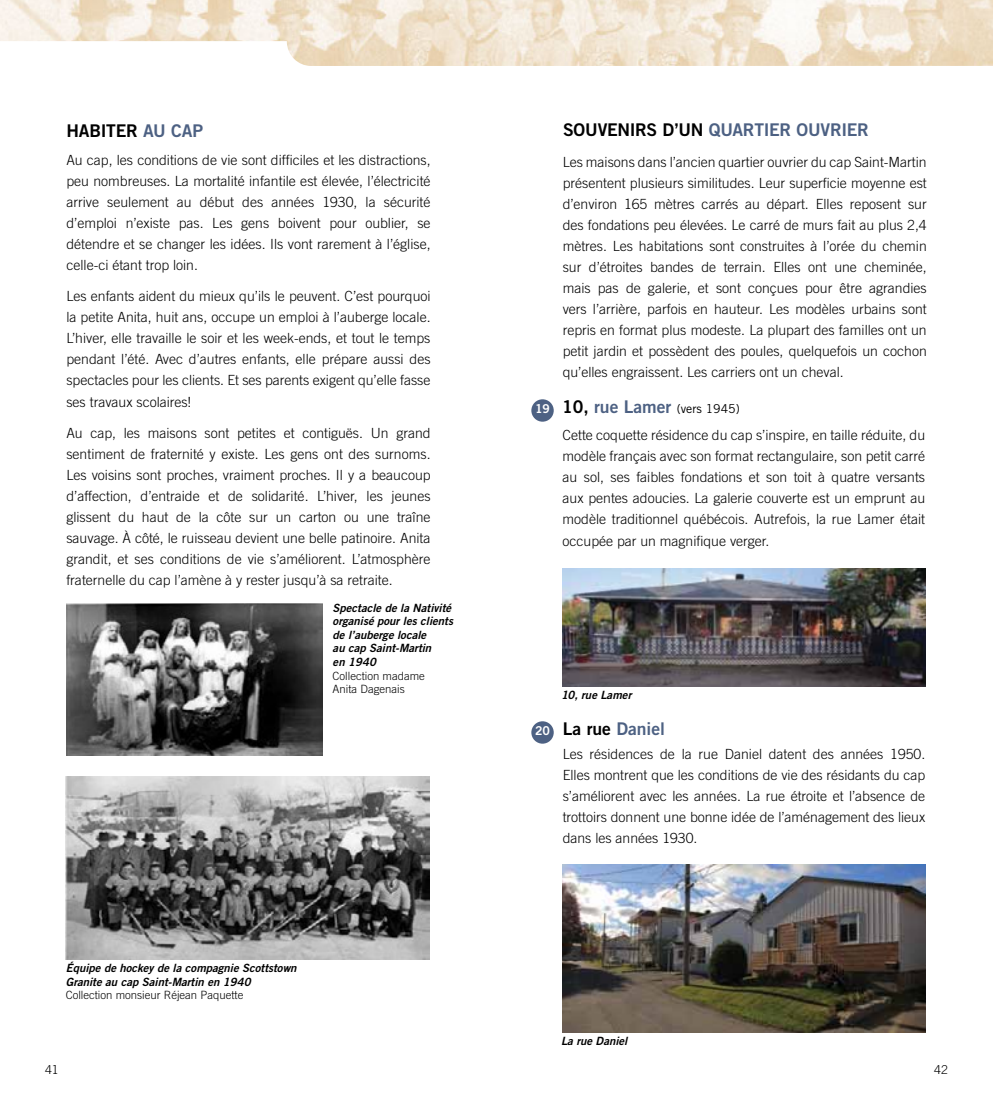
<style>
.page{position:relative;width:993px;height:1117px;background:#fff}
.page>*{position:absolute;margin:0;border:0;box-sizing:border-box;transform-origin:0 0}
.t1{font:17.5px "Trade Gothic LT Std Bd 2";color:#4d6183}
.t2{font:17.5px "Trade Gothic LT Std Bd 2";letter-spacing:-.015em;color:#000}
.t3{font:300 14px/21px "Trade Gothic LT Std";color:#000;text-align:justify}
.t4{font:300 14px/21px "Trade Gothic";color:#000;text-align:justify}
.t5{font:12.25px "Trade Gothic LT Std";color:#000}
.t6{font:300 12.25px "Trade Gothic LT Std";color:#000}
.t7{font:11.38px/13.7px "Trade Gothic LT Std Bd 2 Obl";color:#000}
.t8{font:300 11.38px/13.7px "Trade Gothic LT Std";color:#000}
.s1{color:#4d6183}
.s2{color:#000}
.s3{font-family:"Trade Gothic LT Std Bd 2";color:#fff}
.s4{font-family:"Trade Gothic LT Std Bd 2";font-size:17.5px}
.s5{font-family:"Trade Gothic LT Std Bd 2";font-size:17.5px;color:#4d6183}
.s6{font-size:12.25px;color:#fff}
</style>
<div class="page">
<img style="left:66px;top:776px;width:363px;height:182px">
<img style="left:66px;top:603px;width:256px;height:152px">
<div style="left:531px;top:399px;width:22px;height:22px;background:#4d6183;border-radius:50%"></div>
<div style="left:531px;top:721px;width:22px;height:22px;background:#4d6183;border-radius:50%"></div>
<img style="left:563px;top:864px;width:361px;height:167px">
<img style="left:563px;top:568px;width:361px;height:118px">
<img style="left:0;top:0;width:992px;height:66px">
<p class="t2" style="left:66px;top:120px;width:83px">HABITER <span class="s1">AU</span></p>
<p class="t1" style="left:171px;top:120px;width:12px">CAP</p>
<p class="t3" style="left:66px;top:149px;width:365px">Au cap, les conditions de vie sont difficiles et les distractions, peu nombreuses. La mortalité infantile est élevée, l’électricité arrive seulement au début des années 1930, la sécurité d’emploi n’existe pas. Les gens boivent pour oublier, se détendre et se changer les idées. Ils vont rarement à l’église, celle-ci étant trop loin.</p>
<p class="t3" style="left:66px;top:286px;width:365px">Les enfants aident du mieux qu’ils le peuvent. C’est pourquoi la petite Anita, huit ans, occupe un emploi à l’auberge locale.<br>L’hiver, elle travaille le soir et les week-ends, et tout le temps pendant l’été. Avec d’autres enfants, elle prépare aussi des spectacles pour les clients. Et ses parents exigent qu’elle fasse ses travaux scolaires!</p>
<p class="t4" style="left:66px;top:422px;width:365px">Au cap, les maisons sont petites et contiguës. Un grand sentiment de fraternité y existe. Les gens ont des surnoms.<br>Les voisins sont proches, vraiment proches. Il y a beaucoup d’affection, d’entraide et de solidarité. L’hiver, les jeunes glissent du haut de la côte sur un carton ou une traîne sauvage. À côté, le ruisseau devient une belle patinoire. Anita grandit, et ses conditions de vie s’améliorent. L’atmosphère fraternelle du cap l’amène à y rester jusqu’à sa retraite.</p>
<p class="t7" style="left:332px;top:600px;width:122px">Spectacle de la Nativité organisé pour les clients de l’auberge locale<br>au cap Saint-Martin<br>en 1940</p>
<p class="t8" style="left:332px;top:668px;width:94px">Collection madame<br>Anita Dagenais</p>
<p class="t7" style="left:66px;top:961px;width:232px">Équipe de hockey de la compagnie Scottstown<br>Granite au cap Saint-Martin en 1940</p>
<p class="t8" style="left:66px;top:988px;width:179px">Collection monsieur Réjean Paquette</p>
<p class="t6" style="left:45px;top:1061px;width:15px">41</p>
<p class="t2" style="left:563px;top:119px;width:22px">SOUVENIRS</p>
<p class="t1" style="left:662px;top:119px;width:62px"><span class="s2">D’UN</span> QUARTIER</p>
<p class="t1" style="left:796px;top:119px;width:3px">OUVRIER</p>
<p class="t3" style="left:562px;top:151px;width:365px">Les maisons dans l’ancien quartier ouvrier du cap Saint-Martin présentent plusieurs similitudes. Leur superficie moyenne est d’environ 165 mètres carrés au départ. Elles reposent sur des fondations peu élevées. Le carré de murs fait au plus 2,4 mètres. Les habitations sont construites à l’orée du chemin sur d’étroites bandes de terrain. Elles ont une cheminée, mais pas de galerie, et sont conçues pour être agrandies vers l’arrière, parfois en hauteur. Les modèles urbains sont repris en format plus modeste. La plupart des familles ont un petit jardin et possèdent des poules, quelquefois un cochon qu’elles engraissent. Les carriers ont un cheval.</p>
<p class="t5" style="left:535px;top:401px;width:206px"><span class="s3">19</span> <span class="s4">10,</span> <span class="s5">RUE LAMER</span> (vers 1945)</p>
<p class="t3" style="left:562px;top:424px;width:364px">Cette coquette résidence du cap s’inspire, en taille réduite, du modèle français avec son format rectangulaire, son petit carré au sol, ses faibles fondations et son toit à quatre versants aux pentes adoucies. La galerie couverte est un emprunt au modèle traditionnel québécois. Autrefois, la rue Lamer était occupée par un magnifique verger.</p>
<p class="t7" style="left:561px;top:688px;width:72px">10, rue Lamer</p>
<p class="t1" style="left:535px;top:717px;width:131px"><span class="s6">20</span> <span class="s2">LA RUE</span> DANIEL</p>
<p class="t3" style="left:562px;top:743px;width:364px">Les résidences de la rue Daniel datent des années 1950.<br>Elles montrent que les conditions de vie des résidants du cap s’améliorent avec les années. La rue étroite et l’absence de trottoirs donnent une bonne idée de l’aménagement des lieux dans les années 1930.</p>
<p class="t7" style="left:561px;top:1033px;width:68px">La rue Daniel</p>
<p class="t6" style="left:933px;top:1061px;width:15px">42</p>
</div>
